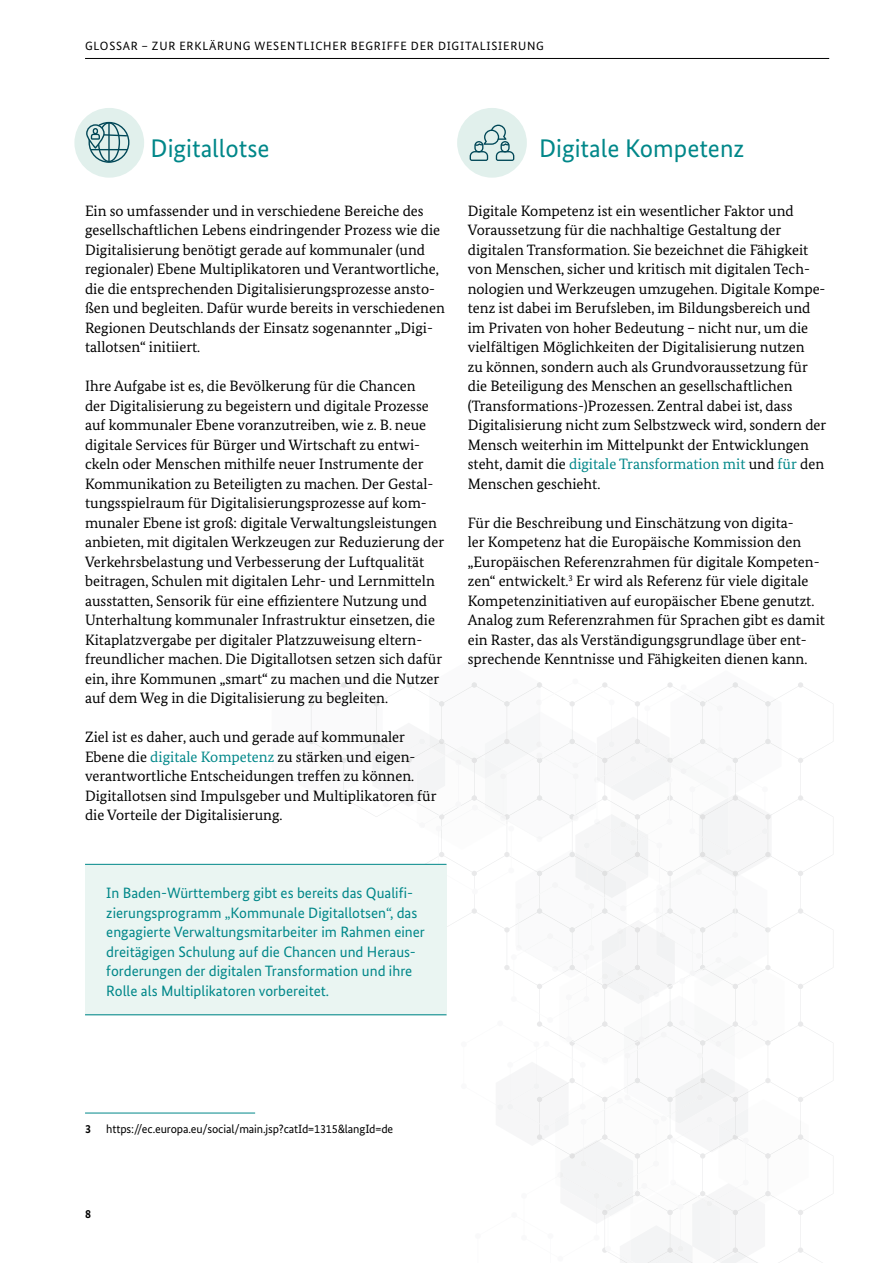
<style>
.page{position:relative;width:893px;height:1263px;background:#fff}
.page>*{position:absolute;margin:0;border:0;box-sizing:border-box;transform-origin:0 0}
.t1{font:25.5px "Bundes Sans";color:#008789}
.t2{font:15px/19.5px "Bundes Serif";color:#000}
.t3{font:15px/19.5px "Bundes Sans";color:#008789}
.t4{font:12px "Bundes Sans";letter-spacing:.06em;color:#000}
.t5{font:12px "Bundes Sans";letter-spacing:-.01em;color:#000}
.t6{font:700 12px "Bundes Sans";color:#000}
.s1{color:#008789}
</style>
<div class="page">
<svg style="left:272px;top:682px;width:537px;height:581px"></svg>
<hr style="left:85px;top:58px;width:744px;height:1px;background:#000">
<hr style="left:85px;top:1113px;width:170px;height:1px;background:#008789">
<div style="left:85px;top:864px;width:361px;height:151px;background:#eaf5f2"></div>
<hr style="left:85px;top:1014px;width:361px;height:1px;background:#008789">
<hr style="left:85px;top:864px;width:361px;height:1px;background:#008789">
<div style="left:457px;top:108px;width:70px;height:70px;background:#e1f0ec;border-radius:50%"></div>
<svg style="left:470px;top:125px;width:44px;height:36px"></svg>
<div style="left:74px;top:108px;width:70px;height:70px;background:#e1f0ec;border-radius:50%"></div>
<svg style="left:86px;top:122px;width:43px;height:41px"></svg>
<p class="t4" style="left:85px;top:38px;width:460px">GLOSSAR – ZUR ERKLÄRUNG WESENTLICHER BEGRIFFE DER DIGITALISIERUNG</p>
<h3 class="t1" style="left:151px;top:133px;width:120px">Digitallotse</h3>
<p class="t2" style="left:85px;top:200px;width:361px">Ein so umfassender und in verschiedene Bereiche des gesellschaftlichen Lebens eindringender Prozess wie die Digitalisierung benötigt gerade auf kommunaler (und regionaler) Ebene Multiplikatoren und Verantwortliche, die die entsprechenden Digitalisierungsprozesse ansto&shy;ßen und begleiten. Dafür wurde bereits in verschiedenen Regionen Deutschlands der Einsatz sogenannter „Digi&shy;tallotsen“ initiiert.</p>
<p class="t2" style="left:85px;top:376px;width:361px">Ihre Aufgabe ist es, die Bevölkerung für die Chancen<br>der Digitalisierung zu begeistern und digitale Prozesse auf kommunaler Ebene voranzutreiben, wie z. B. neue digitale Services für Bürger und Wirtschaft zu entwi&shy;ckeln oder Menschen mithilfe neuer Instrumente der Kommunikation zu Beteiligten zu machen. Der Gestal&shy;tungsspielraum für Digitalisierungsprozesse auf kom&shy;munaler Ebene ist groß: digitale Verwaltungsleistungen anbieten, mit digitalen Werkzeugen zur Reduzierung der Verkehrsbelastung und Verbesserung der Luftqualität beitragen, Schulen mit digitalen Lehr- und Lernmitteln ausstatten, Sensorik für eine effizientere Nutzung und Unterhaltung kommunaler Infrastruktur einsetzen, die Kitaplatzvergabe per digitaler Platzzuweisung eltern&shy;freundlicher machen. Die Digitallotsen setzen sich dafür ein, ihre Kommunen „smart“ zu machen und die Nutzer auf dem Weg in die Digitalisierung zu begleiten.</p>
<p class="t2" style="left:85px;top:727px;width:353px">Ziel ist es daher, auch und gerade auf kommunaler Ebene die <span class="s1">digitale Kompetenz</span> zu stärken und eigen&shy;verantwortliche Entscheidungen treffen zu können.<br>Digitallotsen sind Impulsgeber und Multiplikatoren für die Vorteile der Digitalisierung.</p>
<h3 class="t1" style="left:539px;top:133px;width:207px">Digitale Kompetenz</h3>
<p class="t2" style="left:468px;top:200px;width:360px">Digitale Kompetenz ist ein wesentlicher Faktor und Voraussetzung für die nachhaltige Gestaltung der digitalen Transformation. Sie bezeichnet die Fähigkeit von Menschen, sicher und kritisch mit digitalen Tech&shy;nologien und Werkzeugen umzugehen. Digitale Kompe&shy;tenz ist dabei im Berufsleben, im Bildungsbereich und im Privaten von hoher Bedeutung – nicht nur, um die vielfältigen Möglichkeiten der Digitalisierung nutzen<br>zu können, sondern auch als Grundvoraussetzung für die Beteiligung des Menschen an gesellschaftlichen (Transformations-)Prozessen. Zentral dabei ist, dass Digitalisierung nicht zum Selbstzweck wird, sondern der Mensch weiterhin im Mittelpunkt der Entwicklungen steht, damit die <span class="s1">digitale Transformation mit</span> und <span class="s1">für</span> den Menschen geschieht.</p>
<p class="t2" style="left:468px;top:512px;width:359px">Für die Beschreibung und Einschätzung von digita-<br>ler Kompetenz hat die Europäische Kommission den „Europäischen Referenzrahmen für digitale Kompeten&shy;zen“ entwickelt.<sup>3</sup> Er wird als Referenz für viele digitale Kompetenzinitiativen auf europäischer Ebene genutzt.<br>Analog zum Referenzrahmen für Sprachen gibt es damit ein Raster, das als Verständigungsgrundlage über ent&shy;sprechende Kenntnisse und Fähigkeiten dienen kann.</p>
<p class="t3" style="left:106px;top:883px;width:320px">In Baden-Württemberg gibt es bereits das Qualifi&shy;zierungsprogramm „Kommunale Digitallotsen“, das engagierte Verwaltungsmitarbeiter im Rahmen einer dreitägigen Schulung auf die Chancen und Heraus&shy;forderungen der digitalen Transformation und ihre Rolle als Multiplikatoren vorbereitet.</p>
<p class="t6" style="left:85px;top:1121px;width:7px">3</p>
<p class="t5" style="left:106px;top:1121px;width:288px">https://ec.europa.eu/social/main.jsp?catId=1315&amp;langId=de</p>
<p class="t6" style="left:85px;top:1207px;width:7px">8</p>
</div>
